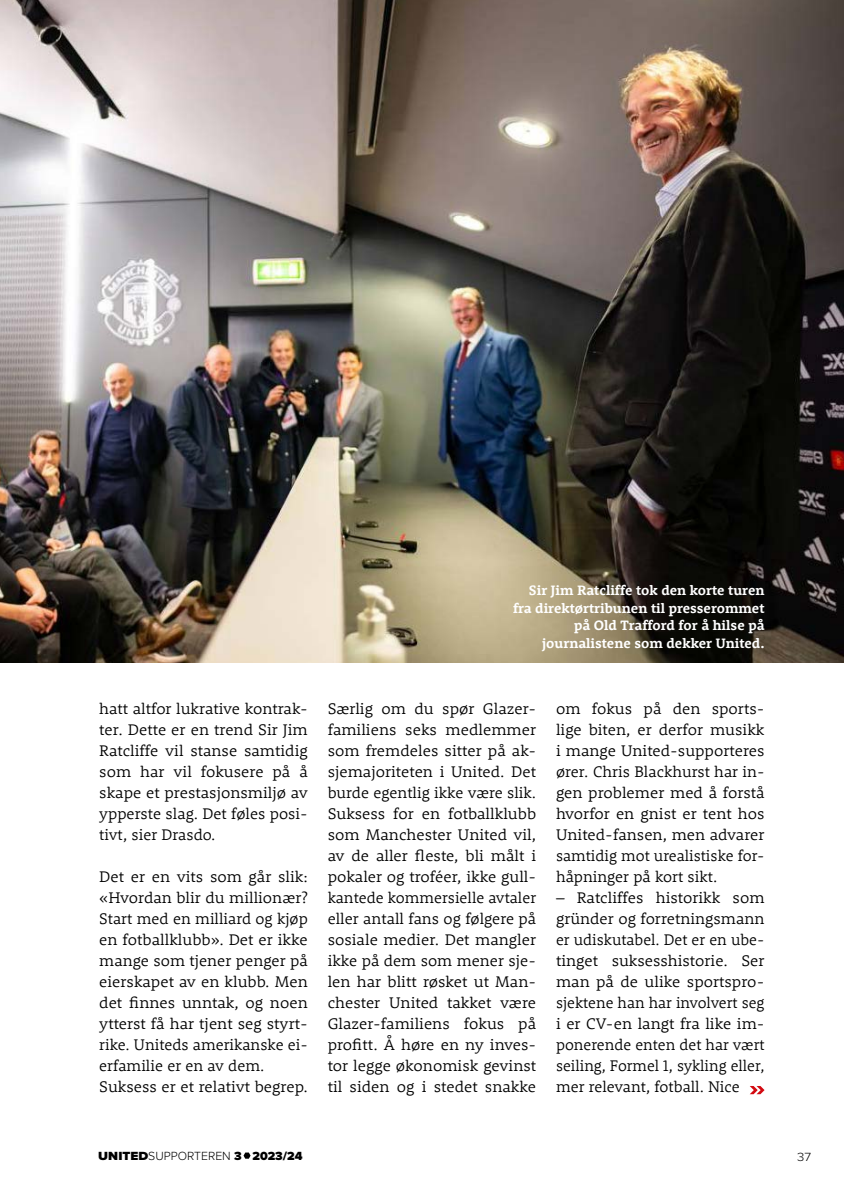
<style>
.page{position:relative;width:844px;height:1191px;background:#fff}
.page>*{position:absolute;margin:0;border:0;box-sizing:border-box;transform-origin:0 0}
.t1{font:300 15.75px/21px "Rooney";color:#000;text-align:justify}
.t2{font:700 14px/17.5px "Rooney";color:#fff;text-align:right}
.t3{font:900 12.25px "Proxima Nova";color:#000;scale:1.09 1}
.t4{font:300 12.25px "Proxima Nova";color:#000;scale:1.09 1}
.s1{font-weight:300}
</style>
<div class="page">
<svg style="left:243px;top:1152px;width:7px;height:6px"></svg>
<svg style="left:750px;top:1086px;width:14px;height:8px"></svg>
<img style="left:0;top:0;width:843px;height:662px">
<p class="t2" style="left:513px;top:581px;width:253px">Sir Jim Ratcliffe tok den korte turen fra direktørtribunen til presserommet på Old Trafford for å hilse på journalistene som dekker United.</p>
<p class="t1" style="left:99px;top:698px;width:210px">hatt altfor lukrative kontrak&shy;ter. Dette er en trend Sir Jim Ratcliffe vil stanse samtidig som har vil fokusere på å skape et prestasjonsmiljø av ypperste slag. Det føles posi&shy;tivt, sier Drasdo.</p>
<p class="t1" style="left:99px;top:866px;width:210px;text-align:left">Det er en vits som går slik: «Hvordan blir du millionær?<br>Start med en milliard og kjøp en fotballklubb». Det er ikke mange som tjener penger på eierskapet av en klubb. Men det finnes unntak, og noen ytterst få har tjent seg styrt&shy;rike. Uniteds amerikanske ei&shy;erfamilie er en av dem.<br>Suksess er et relativt begrep.</p>
<p class="t1" style="left:327px;top:698px;width:210px">Særlig om du spør Glazer&shy;familiens seks medlemmer som fremdeles sitter på ak&shy;sjemajoriteten i United. Det burde egentlig ikke være slik.<br>Suksess for en fotballklubb som Manchester United vil, av de aller fleste, bli målt i pokaler og troféer, ikke gull&shy;kantede kommersielle avtaler eller antall fans og følgere på sosiale medier. Det mangler ikke på dem som mener sje&shy;len har blitt røsket ut Man&shy;chester United takket være Glazer-familiens fokus på profitt. Å høre en ny inves&shy;tor legge økonomisk gevinst til siden og i stedet snakke</p>
<p class="t1" style="left:556px;top:698px;width:210px">om fokus på den sports&shy;lige biten, er derfor musikk i mange United-supporteres ører. Chris Blackhurst har in&shy;gen problemer med å forstå hvorfor en gnist er tent hos United-fansen, men advarer samtidig mot urealistiske for&shy;håpninger på kort sikt.</p>
<p class="t1" style="left:556px;top:887px;width:210px">– Ratcliffes historikk som gründer og forretningsmann er udiskutabel. Det er en ube&shy;tinget suksesshistorie. Ser man på de ulike sportspro&shy;sjektene han har involvert seg i er CV-en langt fra like im&shy;ponerende enten det har vært seiling, Formel 1, sykling eller, mer relevant, fotball. Nice</p>
<p class="t3" style="left:98px;top:1146px;width:189px">UNITED<span class="s1">SUPPORTEREN</span> 3 2023/24</p>
<p class="t4" style="left:797px;top:1147px;width:14px">37</p>
</div>
